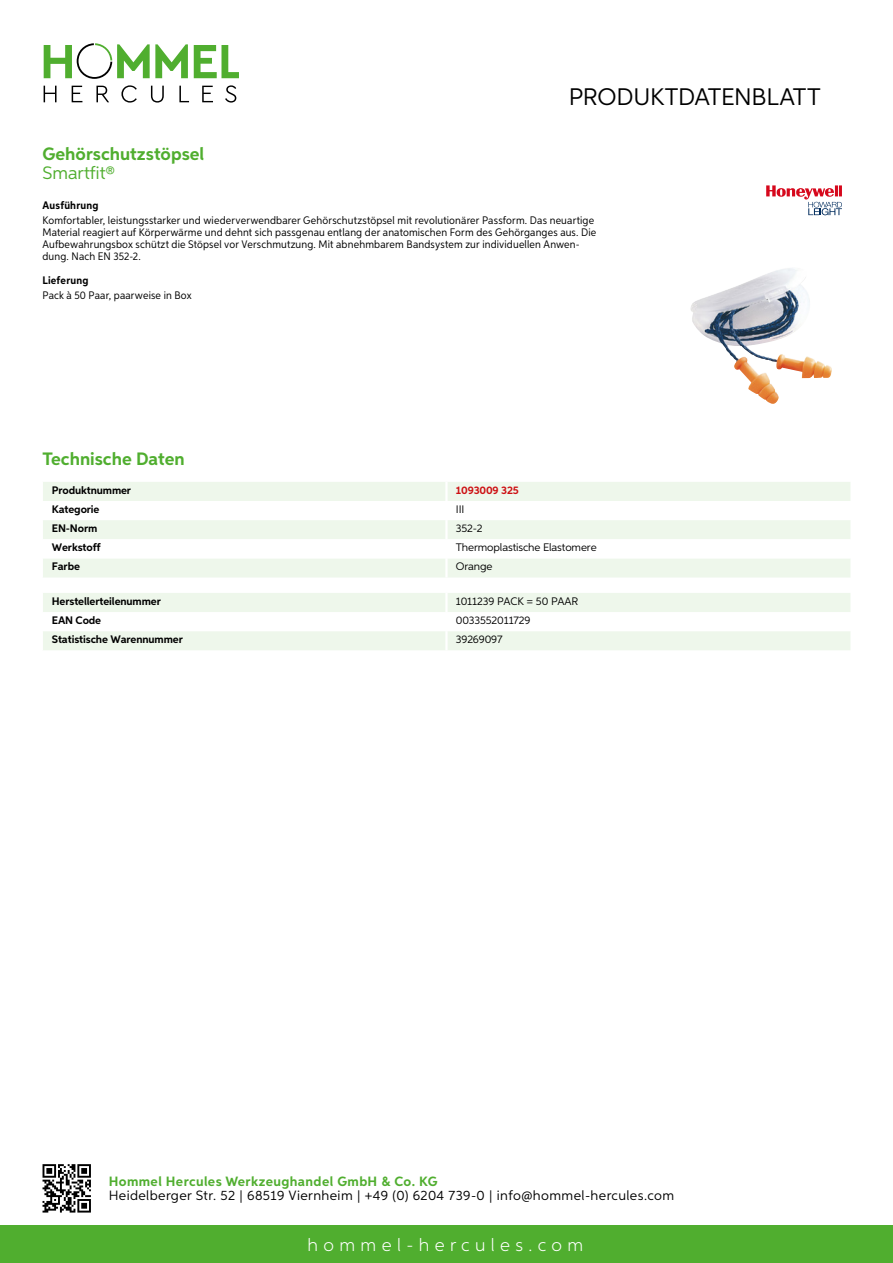
<style>
.page{position:relative;width:893px;height:1263px;background:#fff}
.page>*{position:absolute;margin:0;border:0;box-sizing:border-box;transform-origin:0 0}
.t1{font:24px "Aspira";letter-spacing:-.01em;color:#000}
.t2{font:700 18px "Aspira";color:#50ae2f}
.t3{font:300 18px "Aspira";letter-spacing:.3em;color:#fff}
.t4{font:18px "Aspira";color:#50ae2f}
.t5{font:13.5px "Aspira";letter-spacing:.03em;color:#000}
.t6{font:700 13.5px "Aspira";letter-spacing:.03em;color:#50ae2f}
.t7{font:10.95px/12px "Aspira Nar";letter-spacing:.015em;color:#000}
.t8{font:700 10.95px "Aspira";letter-spacing:-.01em;color:#000}
.t9{font:10.95px "Aspira";letter-spacing:-.01em;color:#000}
.t10{font:700 10.95px "Aspira Nar";letter-spacing:.02em;color:#000}
.t11{font:700 10.95px "Aspira";letter-spacing:-.01em;color:#cd1013}
</style>
<div class="page">
<div style="left:0;top:1226px;width:893px;height:37px;background:#50ae2f"></div>
<svg style="left:43px;top:1164px;width:48px;height:48px"></svg>
<svg style="left:194px;top:45px;width:45px;height:33px"></svg>
<svg style="left:44px;top:43px;width:144px;height:36px"></svg>
<svg style="left:44px;top:86px;width:13px;height:16px"></svg>
<svg style="left:72px;top:86px;width:10px;height:16px"></svg>
<svg style="left:96px;top:86px;width:13px;height:16px"></svg>
<svg style="left:121px;top:85px;width:16px;height:18px"></svg>
<svg style="left:151px;top:86px;width:13px;height:17px"></svg>
<svg style="left:179px;top:86px;width:10px;height:16px"></svg>
<svg style="left:202px;top:86px;width:11px;height:16px"></svg>
<svg style="left:225px;top:85px;width:11px;height:18px"></svg>
<div style="left:43px;top:482px;width:807px;height:95px;background:#eef7eb"></div>
<svg style="left:43px;top:501px;width:807px;height:57px"></svg>
<hr style="left:445px;top:482px;width:3px;height:19px;background:#fff">
<hr style="left:445px;top:501px;width:3px;height:19px;background:#fff">
<hr style="left:445px;top:520px;width:3px;height:19px;background:#fff">
<hr style="left:445px;top:539px;width:3px;height:19px;background:#fff">
<hr style="left:445px;top:558px;width:3px;height:19px;background:#fff">
<svg style="left:43px;top:593px;width:807px;height:57px"></svg>
<hr style="left:445px;top:631px;width:3px;height:19px;background:#fff">
<img style="left:690px;top:268px;width:142px;height:136px">
<svg style="left:766px;top:185px;width:76px;height:30px"></svg>
<h1 class="t1" style="left:569px;top:82px;width:253px">Produktdatenblatt</h1>
<h2 class="t2" style="left:43px;top:142px;width:163px">Gehörschutzstöpsel</h2>
<h2 class="t4" style="left:43px;top:162px;width:74px">Smartfit®</h2>
<p class="t10" style="left:43px;top:199px;width:58px">Ausführung</p>
<p class="t7" style="left:43px;top:214px;width:555px">Komfortabler, leistungsstarker und wiederverwendbarer Gehörschutzstöpsel mit revolutionärer Passform. Das neuartige Material reagiert auf Körperwärme und dehnt sich passgenau entlang der anatomischen Form des Gehörganges aus. Die Aufbewahrungsbox schützt die Stöpsel vor Verschmutzung. Mit abnehmbarem Bandsystem zur individuellen Anwen&shy;dung. Nach EN 352-2.</p>
<p class="t10" style="left:43px;top:273px;width:47px">Lieferung</p>
<p class="t7" style="left:43px;top:289px;width:151px">Pack à 50 Paar, paarweise in Box</p>
<h2 class="t2" style="left:43px;top:448px;width:144px">Technische Daten</h2>
<p class="t8" style="left:52px;top:483px;width:81px">Produktnummer</p>
<p class="t11" style="left:456px;top:483px;width:65px">1093009 325</p>
<p class="t8" style="left:52px;top:502px;width:49px">Kategorie</p>
<p class="t9" style="left:456px;top:502px;width:10px">III</p>
<p class="t8" style="left:52px;top:521px;width:47px">EN-Norm</p>
<p class="t9" style="left:456px;top:522px;width:28px">352-2</p>
<p class="t8" style="left:52px;top:541px;width:50px">Werkstoff</p>
<p class="t9" style="left:456px;top:541px;width:142px">Thermoplastische Elastomere</p>
<p class="t8" style="left:52px;top:560px;width:30px">Farbe</p>
<p class="t9" style="left:456px;top:560px;width:38px">Orange</p>
<p class="t8" style="left:52px;top:594px;width:111px">Herstellerteilenummer</p>
<p class="t9" style="left:456px;top:594px;width:110px">1011239 PACK = 50 PAAR</p>
<p class="t8" style="left:52px;top:613px;width:51px">EAN Code</p>
<p class="t9" style="left:456px;top:613px;width:76px">0033552011729</p>
<p class="t8" style="left:52px;top:633px;width:132px">Statistische Warennummer</p>
<p class="t9" style="left:456px;top:633px;width:48px">39269097</p>
<p class="t6" style="left:109px;top:1172px;width:330px">Hommel Hercules Werkzeughandel GmbH &amp; Co. KG</p>
<p class="t5" style="left:109px;top:1187px;width:567px">Heidelberger Str. 52 | 68519 Viernheim | +49 (0) 6204 739-0 | info@hommel-hercules.com</p>
<h2 class="t3" style="left:307px;top:1234px;width:277px">hommel-hercules.com</h2>
</div>
